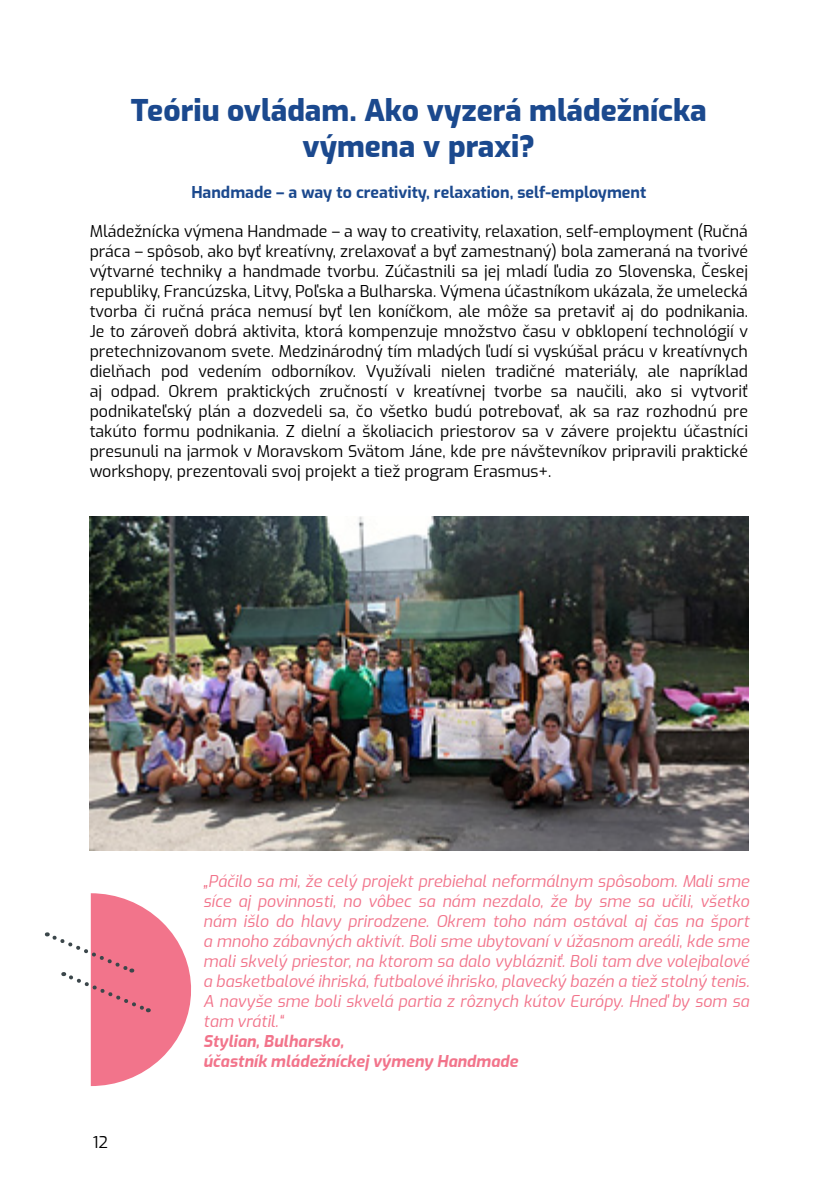
<style>
.page{position:relative;width:840px;height:1191px;background:#fff}
.page>*{position:absolute;margin:0;border:0;box-sizing:border-box;transform-origin:0 0}
.t1{font:800 30px/36px "Exo";color:#1b498e;text-align:center}
.t2{font:16px/20px "Exo";color:#000;text-align:justify}
.t3{font:italic 16px/20px "Exo";color:#f2748b;text-align:justify}
.t4{font:700 16px "Exo";color:#1b498e}
.t5{font:italic 700 16px/20px "Exo";color:#f2748b}
</style>
<div class="page">
<img style="left:90px;top:516px;width:657px;height:335px">
<svg style="left:47px;top:893px;width:144px;height:193px"></svg>
<h1 class="t1" style="left:131px;top:90px;width:577px">Teóriu ovládam. Ako vyzerá mládežnícka výmena v praxi?</h1>
<p class="t4" style="left:191px;top:180px;width:456px">Handmade – a way to creativity, relaxation, self-employment</p>
<p class="t2" style="left:90px;top:220px;width:659px">Mládežnícka výmena Handmade – a way to creativity, relaxation, self-employment (Ručná práca – spôsob, ako byť kreatívny, zrelaxovať a byť zamestnaný) bola zameraná na tvorivé výtvarné techniky a handmade tvorbu. Zúčastnili sa jej mladí ľudia zo Slovenska, Českej republiky, Francúzska, Litvy, Poľska a Bulharska. Výmena účastníkom ukázala, že umelecká tvorba či ručná práca nemusí byť len koníčkom, ale môže sa pretaviť aj do podnikania.<br>Je to zároveň dobrá aktivita, ktorá kompenzuje množstvo času v obklopení technológií v pretechnizovanom svete. Medzinárodný tím mladých ľudí si vyskúšal prácu v kreatívnych dielňach pod vedením odborníkov. Využívali nielen tradičné materiály, ale napríklad aj odpad. Okrem praktických zručností v kreatívnej tvorbe sa naučili, ako si vytvoriť podnikateľský plán a dozvedeli sa, čo všetko budú potrebovať, ak sa raz rozhodnú pre takúto formu podnikania. Z dielní a školiacich priestorov sa v závere projektu účastníci presunuli na jarmok v Moravskom Svätom Jáne, kde pre návštevníkov pripravili praktické workshopy, prezentovali svoj projekt a tiež program Erasmus+.</p>
<p class="t2" style="left:93px;top:1131px;width:17px">12</p>
<p class="t3" style="left:203px;top:870px;width:547px">„Páčilo sa mi, že celý projekt prebiehal neformálnym spôsobom. Mali sme síce aj povinnosti, no vôbec sa nám nezdalo, že by sme sa učili, všetko nám išlo do hlavy prirodzene. Okrem toho nám ostával aj čas na šport a mnoho zábavných aktivít. Boli sme ubytovaní v úžasnom areáli, kde sme mali skvelý priestor, na ktorom sa dalo vyblázniť. Boli tam dve volejbalové a basketbalové ihriská, futbalové ihrisko, plavecký bazén a tiež stolný tenis.<br>A navyše sme boli skvelá partia z rôznych kútov Európy. Hneď by som sa tam vrátil.“</p>
<p class="t5" style="left:203px;top:1030px;width:316px">Stylian, Bulharsko,<br>účastník mládežníckej výmeny Handmade</p>
</div>
